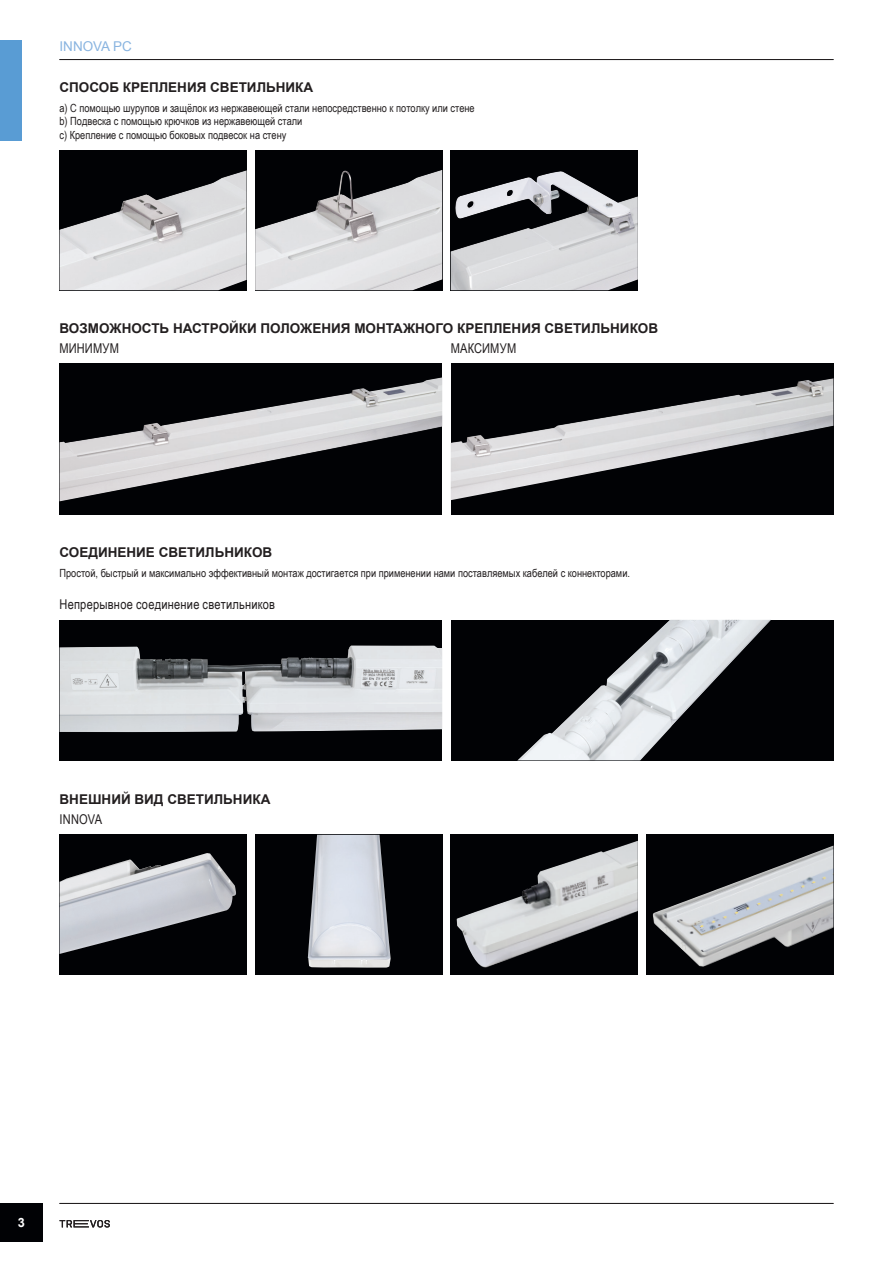
<style>
.page{position:relative;width:893px;height:1263px;background:#fff}
.page>*{position:absolute;margin:0;border:0;box-sizing:border-box;transform-origin:0 0}
.H5_-_klasicke_nadpis{font:700 13.5px "Arial";color:#231f20}
.H5_-_klasicke_nadpis-2{font:13.5px "Arial Narrow";letter-spacing:.015em;color:#231f20}
.Upevneni_svitidla{font:13.5px "Arial Narrow";letter-spacing:.01em;color:#231f20}
.H4_-_Popisek_nad_str{font:13.5px "Arial";color:#89b4e0}
.Cislovani{font:700 12.75px "Arial";color:#fff}
.Upevneni_svitidla-2{font:11.25px "Arial Narrow";color:#231f20}
</style>
<div class="page">
<hr style="left:60px;top:59px;width:773px;height:1px;background:#231f20">
<hr style="left:60px;top:1203px;width:773px;height:1px;background:#231f20">
<div style="left:0;top:1203px;width:43px;height:39px;background:#010205"></div>
<svg style="left:60px;top:1220px;width:50px;height:7px"></svg>
<div style="left:0;top:40px;width:21px;height:100px;background:#599cd4"></div>
<div style="left:60px;top:150px;width:187px;height:140px;background:#010205"></div>
<img style="left:60px;top:170px;width:187px;height:120px">
<div style="left:255px;top:150px;width:187px;height:140px;background:#010205"></div>
<img style="left:255px;top:170px;width:187px;height:120px">
<svg style="left:60px;top:620px;width:382px;height:140px;background:#747679"></svg>
<img style="left:153px;top:646px;width:197px;height:20px">
<div style="left:451px;top:620px;width:382px;height:140px;background:#010205"></div>
<img style="left:518px;top:620px;width:253px;height:140px">
<div style="left:451px;top:834px;width:187px;height:141px;background:#010205"></div>
<img style="left:456px;top:841px;width:182px;height:127px">
<div style="left:646px;top:834px;width:187px;height:141px;background:#010205"></div>
<img style="left:652px;top:845px;width:181px;height:122px">
<div style="left:451px;top:150px;width:187px;height:140px;background:#010205"></div>
<img style="left:451px;top:171px;width:187px;height:119px">
<div style="left:60px;top:834px;width:187px;height:141px;background:#010205"></div>
<img style="left:60px;top:853px;width:176px;height:101px">
<div style="left:60px;top:363px;width:382px;height:152px;background:#010205"></div>
<img style="left:60px;top:377px;width:382px;height:124px">
<div style="left:451px;top:363px;width:382px;height:152px;background:#010205"></div>
<img style="left:451px;top:378px;width:382px;height:122px">
<div style="left:255px;top:835px;width:187px;height:140px;background:#010205"></div>
<img style="left:308px;top:835px;width:83px;height:133px">
<p class="H4_-_Popisek_nad_str" style="left:60px;top:37px;width:74px">INNOVA PC</p>
<p class="H5_-_klasicke_nadpis" style="left:60px;top:78px;width:255px">СПОСОБ КРЕПЛЕНИЯ СВЕТИЛЬНИКА</p>
<p class="Upevneni_svitidla-2" style="left:60px;top:100px;width:417px">a) С помощью шурупов и защёлок из нержавеющей стали непосредственно к потолку или стене</p>
<p class="Upevneni_svitidla-2" style="left:60px;top:113px;width:244px">b) Подвеска с помощью крючков из нержавеющей стали</p>
<p class="Upevneni_svitidla-2" style="left:60px;top:127px;width:228px">c) Крепление с помощью боковых подвесок на стену</p>
<p class="H5_-_klasicke_nadpis" style="left:60px;top:319px;width:600px">ВОЗМОЖНОСТЬ НАСТРОЙКИ ПОЛОЖЕНИЯ МОНТАЖНОГО КРЕПЛЕНИЯ СВЕТИЛЬНИКОВ</p>
<p class="Upevneni_svitidla" style="left:60px;top:338px;width:61px">МИНИМУМ</p>
<p class="Upevneni_svitidla" style="left:451px;top:338px;width:67px">МАКСИМУМ</p>
<p class="H5_-_klasicke_nadpis" style="left:60px;top:544px;width:214px">СОЕДИНЕНИЕ СВЕТИЛЬНИКОВ</p>
<p class="Upevneni_svitidla-2" style="left:60px;top:565px;width:572px">Простой, быстрый и максимально эффективный монтаж достигается при применении нами поставляемых кабелей с коннекторами.</p>
<p class="H5_-_klasicke_nadpis-2" style="left:60px;top:594px;width:217px">Непрерывное соединение светильников</p>
<p class="H5_-_klasicke_nadpis" style="left:60px;top:790px;width:212px">ВНЕШНИЙ ВИД СВЕТИЛЬНИКА</p>
<p class="Upevneni_svitidla" style="left:60px;top:809px;width:44px">INNOVA</p>
<p class="Cislovani" style="left:18px;top:1213px;width:9px">3</p>
</div>
